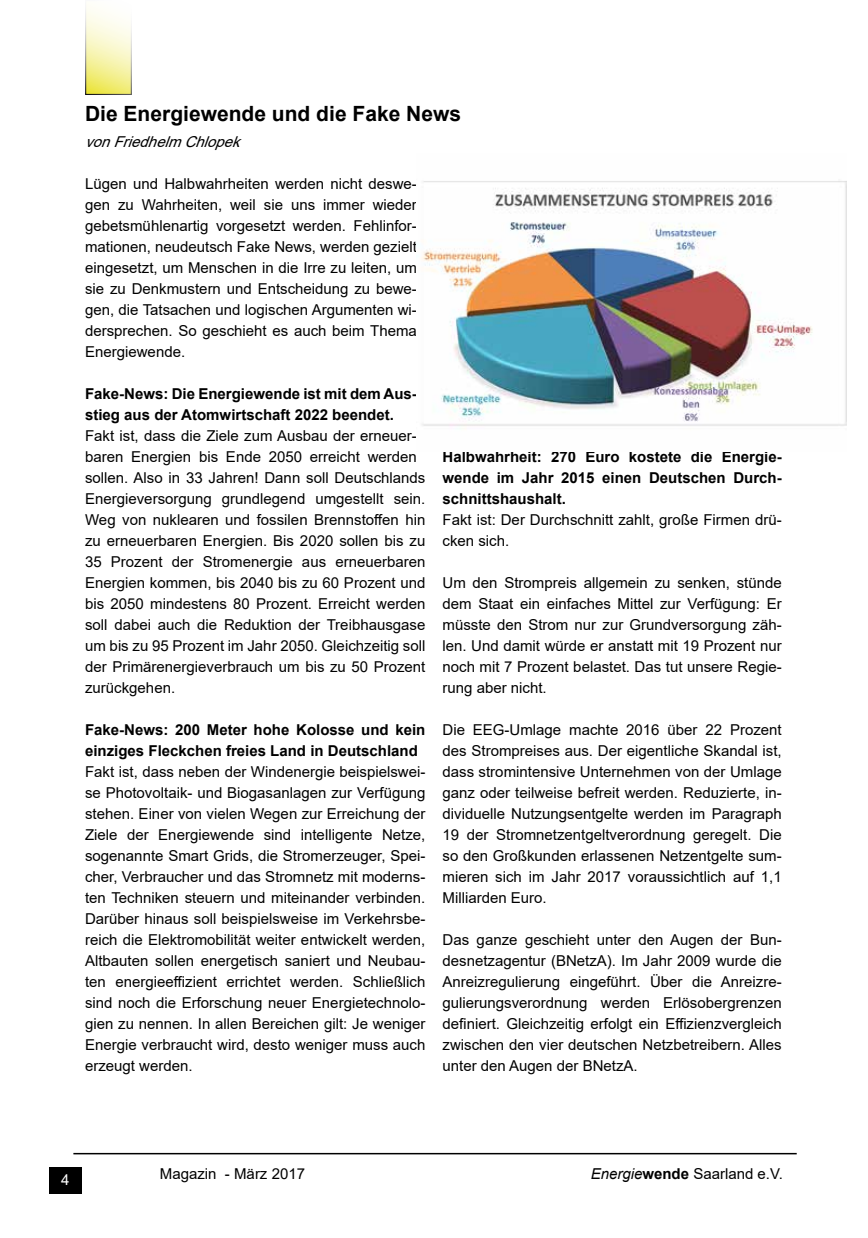
<style>
.page{position:relative;width:868px;height:1238px;background:#fff}
.page>*{position:absolute;margin:0;border:0;box-sizing:border-box;transform-origin:0 0}
.t1{font:700 21px "Arial";color:#000}
.t2{font:15px/21px "Arial";color:#000;text-align:justify}
.t3{font:700 15px/21px "Arial";color:#000}
.t4{font:italic 15px "Arial";color:#000}
.t5{font:15px "Arial";color:#fff}
.s1{font-style:italic}
.s2{font-weight:700}
</style>
<div class="page">
<hr style="left:73px;top:1152px;width:723px;height:2px;background:#000">
<div style="left:49px;top:1167px;width:33px;height:26px;background:#000"></div>
<svg style="left:87px;top:8px;width:43px;height:85px"></svg>
<img style="left:421px;top:181px;width:425px;height:246px">
<h1 class="t1" style="left:85px;top:98px;width:377px">Die Energiewende und die Fake News</h1>
<p class="t4" style="left:85px;top:131px;width:163px">vonFriedhelmChlopek</p>
<p class="t2" style="left:85px;top:173px;width:333px">Lügen und Halbwahrheiten werden nicht deswe&shy;gen zu Wahrheiten, weil sie uns immer wieder gebetsmühlenartig vorgesetzt werden. Fehlinfor&shy;mationen, neudeutsch Fake News, werden gezielt eingesetzt, um Menschen in die Irre zu leiten, um sie zu Denkmustern und Entscheidung zu bewe&shy;gen, die Tatsachen und logischen Argumenten wi&shy;dersprechen. So geschieht es auch beim Thema Energiewende.</p>
<p class="t3" style="left:85px;top:383px;width:333px">Fake-News: Die Energiewende ist mit dem Aus&shy;stieg aus der Atomwirtschaft 2022 beendet.</p>
<p class="t2" style="left:85px;top:425px;width:342px;text-align:left">Fakt ist, dass die Ziele zum Ausbau der erneuer&shy;baren Energien bis Ende 2050 erreicht werden sollen. Also in 33 Jahren! Dann soll Deutschlands Energieversorgung grundlegend umgestellt sein.<br>Weg von nuklearen und fossilen Brennstoffen hin zu erneuerbaren Energien. Bis 2020 sollen bis zu 35 Prozent der Stromenergie aus erneuerbaren Energien kommen, bis 2040 bis zu 60 Prozent und bis 2050 mindestens 80 Prozent. Erreicht werden soll dabei auch die Reduktion der Treibhausgase um bis zu 95 Prozent im Jahr 2050. Gleichzeitig soll der Primärenergieverbrauch um bis zu 50 Prozent zurückgehen.</p>
<p class="t3" style="left:85px;top:719px;width:342px">Fake-News: 200 Meter hohe Kolosse und kein einziges Fleckchen freies Land in Deutschland</p>
<p class="t2" style="left:85px;top:761px;width:342px">Fakt ist, dass neben der Windenergie beispielswei&shy;se Photovoltaik- und Biogasanlagen zur Verfügung stehen. Einer von vielen Wegen zur Erreichung der Ziele der Energiewende sind intelligente Netze, sogenannte Smart Grids, die Stromerzeuger, Spei&shy;cher, Verbraucher und das Stromnetz mit moderns&shy;ten Techniken steuern und miteinander verbinden.<br>Darüber hinaus soll beispielsweise im Verkehrsbe&shy;reich die Elektromobilität weiter entwickelt werden, Altbauten sollen energetisch saniert und Neubau&shy;ten energieeffizient errichtet werden. Schließlich sind noch die Erforschung neuer Energietechnolo&shy;gien zu nennen. In allen Bereichen gilt: Je weniger Energie verbraucht wird, desto weniger muss auch erzeugt werden.</p>
<p class="t3" style="left:442px;top:446px;width:341px;text-align:justify">Halbwahrheit: 270 Euro kostete die Energie&shy;wende im Jahr 2015 einen Deutschen Durch&shy;schnittshaushalt.</p>
<p class="t2" style="left:442px;top:509px;width:341px">Fakt ist: Der Durchschnitt zahlt, große Firmen drü&shy;cken sich.</p>
<p class="t2" style="left:442px;top:572px;width:341px">Um den Strompreis allgemein zu senken, stünde dem Staat ein einfaches Mittel zur Verfügung: Er müsste den Strom nur zur Grundversorgung zäh&shy;len. Und damit würde er anstatt mit 19 Prozent nur noch mit 7 Prozent belastet. Das tut unsere Regie&shy;rung aber nicht.</p>
<p class="t2" style="left:442px;top:719px;width:341px">Die EEG-Umlage machte 2016 über 22 Prozent des Strompreises aus. Der eigentliche Skandal ist, dass stromintensive Unternehmen von der Umlage ganz oder teilweise befreit werden. Reduzierte, in&shy;dividuelle Nutzungsentgelte werden im Paragraph 19 der Stromnetzentgeltverordnung geregelt. Die so den Großkunden erlassenen Netzentgelte sum&shy;mieren sich im Jahr 2017 voraussichtlich auf 1,1<br>Milliarden Euro.</p>
<p class="t2" style="left:442px;top:929px;width:341px">Das ganze geschieht unter den Augen der Bun&shy;desnetzagentur (BNetzA). Im Jahr 2009 wurde die Anreizregulierung eingeführt. Über die Anreizre&shy;gulierungsverordnung werden Erlösobergrenzen definiert. Gleichzeitig erfolgt ein Effizienzvergleich zwischen den vier deutschen Netzbetreibern. Alles unter den Augen der BNetzA.</p>
<p class="t5" style="left:61px;top:1169px;width:10px">4</p>
<p class="t2" style="left:160px;top:1162px;width:147px">Magazin - März 2017</p>
<p class="t2" style="left:590px;top:1162px;width:194px"><span class="s1">Energie</span><span class="s2">wende</span> Saarland e.V.</p>
</div>
